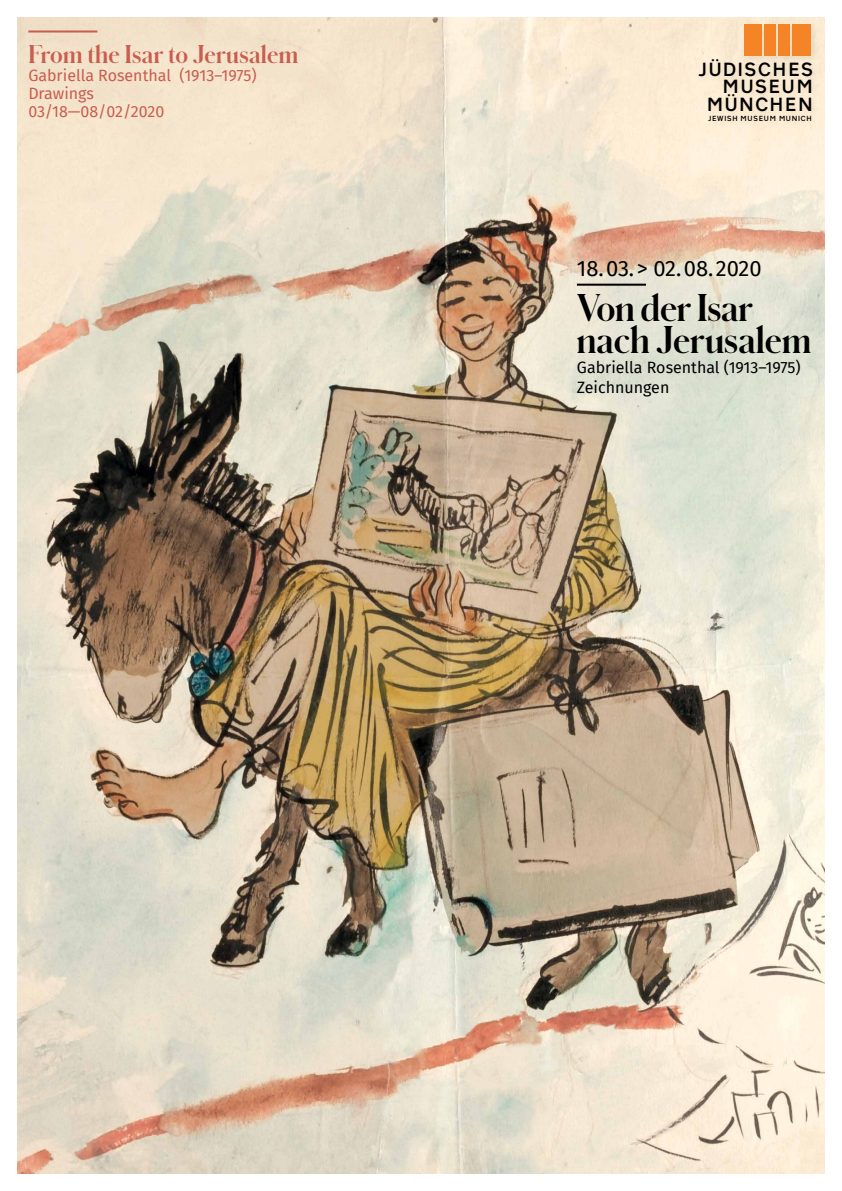
<style>
.page{position:relative;width:842px;height:1191px;background:#fff}
.page>*{position:absolute;margin:0;border:0;box-sizing:border-box;transform-origin:0 0}
.t1{font:700 36px/32px "Schnyder S";color:#000}
.t2{font:700 24px "Schnyder S";letter-spacing:.01em;color:#c85d50}
.t3{font:22px "Fira Sans";letter-spacing:-.005em;color:#000}
.t4{font:500 20px/17.2px "Transport D";color:#000;text-align:right}
.t5{font:16px/18px "Fira Sans";color:#c85d50}
.t6{font:16px/20px "Fira Sans";color:#000}
.t7{font:500 7.7px "Transport D";letter-spacing:.01em;color:#000}
</style>
<div class="page">
<img style="left:17px;top:17px;width:808px;height:1157px">
<div style="left:742px;top:22px;width:77px;height:43px;background:#000;opacity:.08"></div>
<div style="left:792px;top:24px;width:19px;height:32px;background:#f58427"></div>
<div style="left:778px;top:24px;width:12px;height:32px;background:#f58427"></div>
<div style="left:764px;top:24px;width:11px;height:32px;background:#f58427"></div>
<div style="left:744px;top:24px;width:17px;height:32px;background:#f58427"></div>
<div style="left:697px;top:57px;width:123px;height:72px;background:#faead1"></div>
<hr style="left:577px;top:284px;width:69px;height:2px;background:#000">
<hr style="left:28px;top:30px;width:69px;height:3px;background:#c85d50">
<h2 class="t2" style="left:28px;top:36px;width:272px">From the Isar to Jerusalem</h2>
<p class="t5" style="left:28px;top:66px;width:230px">Gabriella Rosenthal (1913–1975)<br>Drawings<br>03/18—08/02/2020</p>
<p class="t4" style="left:699px;top:61px;width:116px">JÜDISCHES<br>MUSEUM<br>MÜNCHEN</p>
<p class="t7" style="left:708px;top:114px;width:105px">JEWISH MUSEUM MUNICH</p>
<h3 class="t3" style="left:577px;top:251px;width:186px">18.03.&gt; 02.08.2020</h3>
<h1 class="t1" style="left:577px;top:290px;width:236px">Von der Isar nach Jerusalem</h1>
<p class="t6" style="left:577px;top:357px;width:225px">Gabriella Rosenthal (1913–1975)<br>Zeichnungen</p>
</div>
